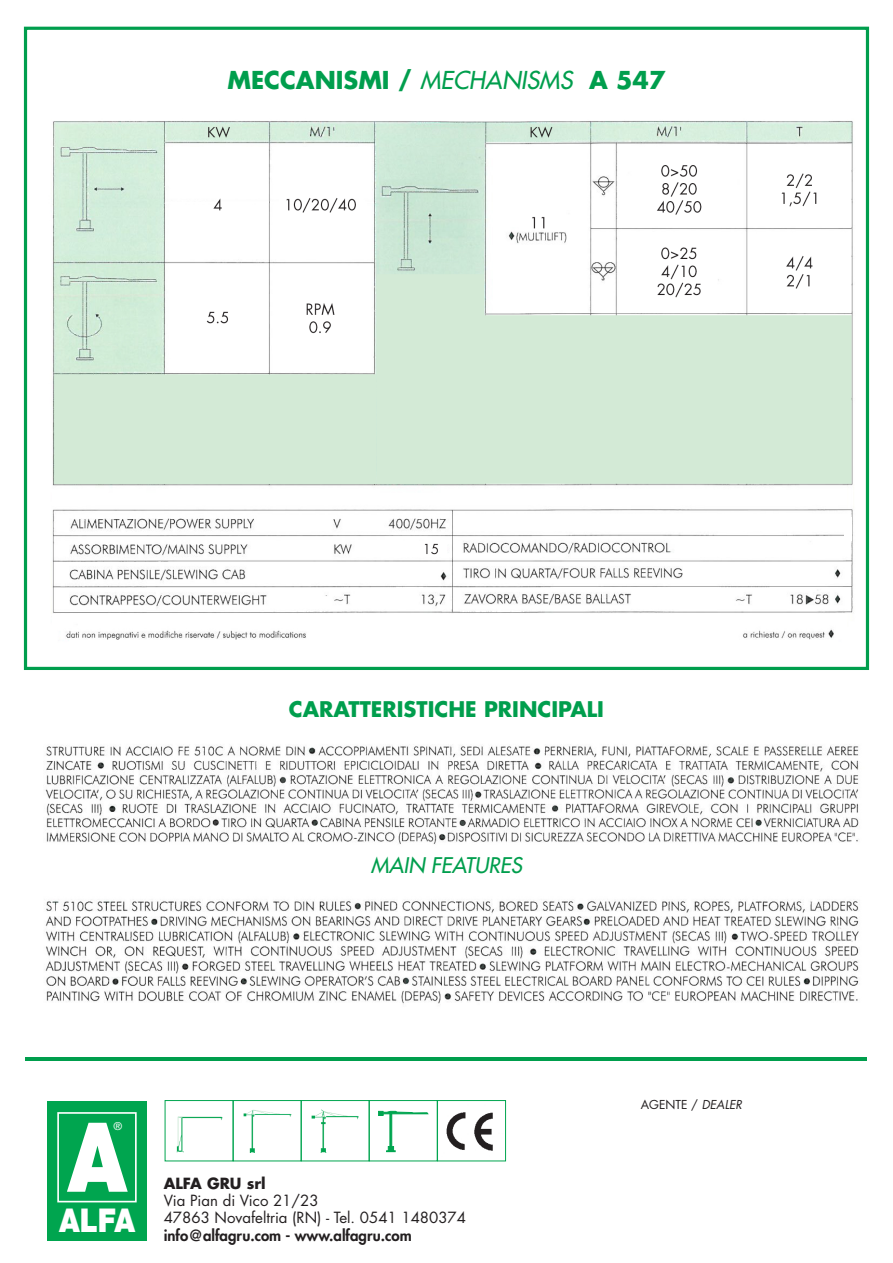
<style>
.page{position:relative;width:893px;height:1263px;background:#fff}
.page>*{position:absolute;margin:0;border:0;box-sizing:border-box;transform-origin:0 0}
.t1{font:900 96.6px "Helvetica Neue";color:#fff;scale:.85 1}
.t2{font:900 32.85px "Helvetica Neue";color:#fff;scale:.88 1}
.t3{font:700 24px "Futura";color:#009e4d}
.t4{font:700 21px "Futura";color:#009e4d}
.t5{font:italic 21px "Futura";color:#009e4d}
.t6{font:15px/17.2px "Futura";color:#231f20}
.t7{font:800 15px "Futura";color:#231f20}
.t8{font:700 15px "Futura";color:#231f20}
.t9{font:12px "Futura";color:#231f20}
.t10{font:10.95px "Helvetica Neue";color:#fff}
.s1{font-weight:400;font-style:italic}
.s2{font-style:italic}
</style>
<div class="page">
<img style="left:23px;top:26px;width:847px;height:1215px">
<div style="left:844px;top:517px;width:8px;height:24px;background:#fff"></div>
<div style="left:24px;top:27px;width:845px;height:643px;border:3px solid #009e4d"></div>
<div style="left:233px;top:1100px;width:68px;height:61px;border:1px solid #00a54f"></div>
<div style="left:301px;top:1100px;width:68px;height:61px;border:1px solid #00a54f"></div>
<div style="left:369px;top:1100px;width:68px;height:61px;border:1px solid #00a54f"></div>
<img style="left:176px;top:1111px;width:46px;height:42px">
<img style="left:243px;top:1109px;width:48px;height:43px">
<img style="left:312px;top:1109px;width:47px;height:43px">
<img style="left:440px;top:1104px;width:63px;height:53px">
<div style="left:437px;top:1100px;width:69px;height:61px;border:1px solid #00a54f"></div>
<div style="left:390px;top:1114px;width:2px;height:33px;background:#00a54f;border:1px solid #00a54f"></div>
<svg style="left:386px;top:1146px;width:9px;height:6px"></svg>
<svg style="left:378px;top:1111px;width:50px;height:5px"></svg>
<div style="left:47px;top:1101px;width:100px;height:139px;background:#00a54f"></div>
<div style="left:57px;top:1112px;width:80px;height:90px;border:2px solid #fff"></div>
<hr style="left:26px;top:1057px;width:841px;height:3px;background:#009e4d">
<h3 class="t3" style="left:227px;top:63px;width:440px">MECCANISMI / <span class="s1">MECHANISMS</span> A 547</h3>
<h3 class="t4" style="left:289px;top:694px;width:317px">CARATTERISTICHE PRINCIPALI</h3>
<h3 class="t5" style="left:371px;top:851px;width:153px">MAIN FEATURES</h3>
<p class="t10" style="left:113px;top:1120px;width:10px">®</p>
<h1 class="t1" style="left:68px;top:1100px;width:71px">A</h1>
<h2 class="t2" style="left:59px;top:1201px;width:88px">ALFA</h2>
<p class="t8" style="left:164px;top:1173px;width:103px">ALFA GRU srl</p>
<p class="t6" style="left:164px;top:1192px;width:304px">Via Pian di Vico 21/23<br>47863 Novafeltria (RN) - Tel. 0541 1480374</p>
<p class="t7" style="left:164px;top:1225px;width:250px">info@alfagru.com - www.alfagru.com</p>
<p class="t9" style="left:641px;top:1097px;width:103px">AGENTE / <span class="s2">DEALER</span></p>
</div>
